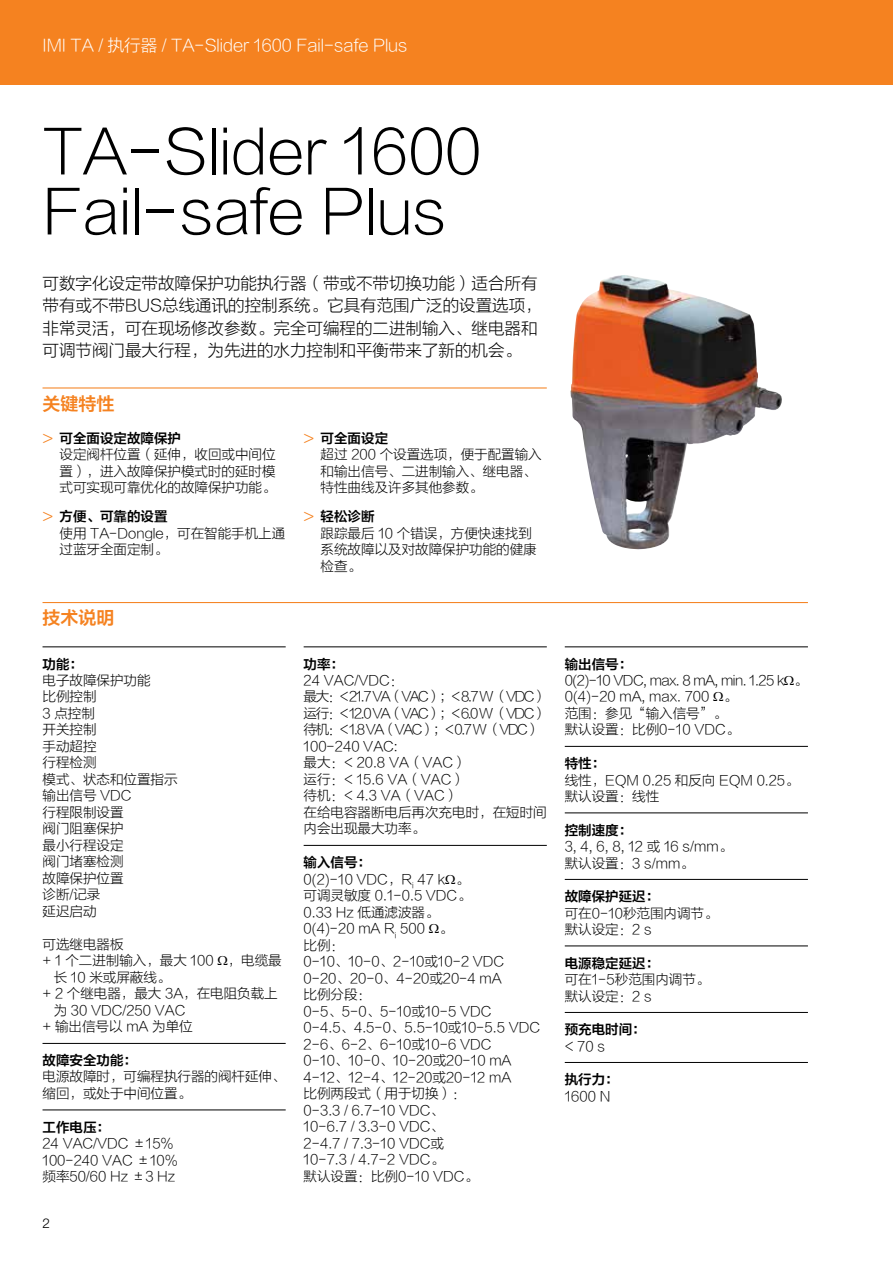
<style>
.page{position:relative;width:893px;height:1263px;background:#fff}
.page>*{position:absolute;margin:0;border:0;box-sizing:border-box;transform-origin:0 0}
.t1{font:60px/60px "FZLTXHJW GB1 0";color:#000}
.t2{font:18px "FZLTZCHJW GB1 0";color:#f58220}
.t3{font:16.5px/22.5px "FZLTXHJW GB1 0";color:#000}
.t4{font:16.5px "FZLTXHJW GB1 0";color:#fff}
.t5{font:13.5px/16.5px "FZLTXHJW GB1 0";color:#000}
.t6{font:13.5px "FZLTZCHJW GB1 0";color:#000}
.t7{font:300 13.5px "Helvetica Neue LT Std";color:#000}
.s1{font-family:"Helvetica Neue LT Std";font-weight:300;font-size:18px;color:#f58220}
</style>
<div class="page">
<div style="left:0;top:0;width:893px;height:85px;background:#f58220"></div>
<hr style="left:43px;top:387px;width:504px;height:1px;background:#f58220">
<hr style="left:43px;top:602px;width:765px;height:1px;background:#f58220">
<hr style="left:43px;top:646px;width:243px;height:1px;background:#000">
<hr style="left:43px;top:1043px;width:243px;height:1px;background:#000">
<hr style="left:43px;top:1109px;width:243px;height:1px;background:#000">
<hr style="left:304px;top:646px;width:243px;height:1px;background:#000">
<hr style="left:304px;top:845px;width:243px;height:1px;background:#000">
<hr style="left:565px;top:646px;width:243px;height:1px;background:#000">
<hr style="left:565px;top:746px;width:243px;height:1px;background:#000">
<hr style="left:565px;top:812px;width:243px;height:1px;background:#000">
<hr style="left:565px;top:879px;width:243px;height:1px;background:#000">
<hr style="left:565px;top:945px;width:243px;height:1px;background:#000">
<hr style="left:565px;top:1012px;width:243px;height:1px;background:#000">
<hr style="left:565px;top:1062px;width:243px;height:1px;background:#000">
<img style="left:570px;top:275px;width:212px;height:275px">
<p class="t4" style="left:43px;top:37px;width:367px">IMI TA / 执行器 / TA-Slider 1600 Fail-safe Plus</p>
<h1 class="t1" style="left:43px;top:124px;width:440px">TA-Slider 1600<br>Fail-safe Plus</h1>
<p class="t3" style="left:43px;top:273px;width:501px">可数字化设定带故障保护功能执行器（带或不带切换功能）适合所有带有或不带BUS总线通讯的控制系统。它具有范围广泛的设置选项，非常灵活，可在现场修改参数。完全可编程的二进制输入、继电器和可调节阀门最大行程，为先进的水力控制和平衡带来了新的机会。</p>
<h2 class="t2" style="left:43px;top:394px;width:73px">关键特性</h2>
<p class="t6" style="left:43px;top:431px;width:140px"><span class="s1">&gt;</span> 可全面设定故障保护</p>
<p class="t5" style="left:60px;top:447px;width:217px;text-align:justify">设定阀杆位置（延伸，收回或中间位置），进入故障保护模式时的延时模式可实现可靠优化的故障保护功能。</p>
<p class="t6" style="left:43px;top:509px;width:127px"><span class="s1">&gt;</span> 方便、可靠的设置</p>
<p class="t5" style="left:60px;top:525px;width:227px">使用 TA-Dongle，可在智能手机上通过蓝牙全面定制。</p>
<p class="t6" style="left:304px;top:431px;width:86px"><span class="s1">&gt;</span> 可全面设定</p>
<p class="t5" style="left:321px;top:447px;width:223px">超过 200 个设置选项，便于配置输入和输出信号、二进制输入、继电器、特性曲线及许多其他参数。</p>
<p class="t6" style="left:304px;top:509px;width:73px"><span class="s1">&gt;</span> 轻松诊断</p>
<p class="t5" style="left:321px;top:525px;width:217px">跟踪最后 10 个错误，方便快速找到系统故障以及对故障保护功能的健康检查。</p>
<h2 class="t2" style="left:43px;top:608px;width:73px">技术说明</h2>
<p class="t6" style="left:43px;top:656px;width:42px">功能：</p>
<p class="t5" style="left:43px;top:672px;width:136px">电子故障保护功能<br>比例控制<br>3 点控制<br>开关控制<br>手动超控<br>行程检测<br>模式、状态和位置指示输出信号 VDC<br>行程限制设置<br>阀门阻塞保护<br>最小行程设定<br>阀门堵塞检测<br>故障保护位置<br>诊断/记录<br>延迟启动</p>
<p class="t5" style="left:43px;top:936px;width:82px">可选继电器板</p>
<p class="t5" style="left:43px;top:953px;width:241px">+ 1 个二进制输入，最大 100 ，电缆最</p>
<p class="t5" style="left:54px;top:969px;width:118px">长 10 米或屏蔽线。</p>
<p class="t5" style="left:43px;top:986px;width:237px">+ 2 个继电器，最大 3A，在电阻负载上</p>
<p class="t5" style="left:54px;top:1002px;width:133px">为 30 VDC/250 VAC</p>
<p class="t5" style="left:43px;top:1019px;width:152px">+ 输出信号以 mA 为单位</p>
<p class="t6" style="left:43px;top:1053px;width:96px">故障安全功能：</p>
<p class="t5" style="left:43px;top:1069px;width:244px">电源故障时，可编程执行器的阀杆延伸、缩回，或处于中间位置。</p>
<p class="t6" style="left:43px;top:1119px;width:69px">工作电压：</p>
<p class="t5" style="left:43px;top:1135px;width:137px">24 VAC/VDC ±15%<br>100-240 VAC ±10%频率50/60 Hz ±3 Hz</p>
<p class="t7" style="left:43px;top:1215px;width:9px">2</p>
<p class="t6" style="left:304px;top:656px;width:42px">功率：</p>
<p class="t5" style="left:304px;top:672px;width:244px">24 VAC/VDC：<br>最大：&lt; 21.7 VA（VAC）；&lt; 8.7 W （VDC）运行：&lt; 12.0 VA（VAC）；&lt; 6.0 W （VDC）待机：&lt; 1.8 VA（VAC）；&lt; 0.7 W （VDC）<br>100-240 VAC:<br>最大：&lt; 20.8 VA（VAC）<br>运行：&lt; 15.6 VA（VAC）<br>待机：&lt; 4.3 VA（VAC）<br>在给电容器断电后再次充电时，在短时间内会出现最大功率。</p>
<p class="t6" style="left:304px;top:855px;width:69px">输入信号：</p>
<p class="t5" style="left:304px;top:871px;width:238px">0(2)-10 VDC，R<sub>i</sub> 47 k 。<br>可调灵敏度 0.1-0.5 VDC。<br>0.33 Hz 低通滤波器。<br>0(4)-20 mA R<sub>i</sub> 500 。<br>比例：<br>0-10、10-0、2-10或10-2 VDC<br>0-20、20-0、4-20或20-4 mA<br>比例分段：<br>0-5、5-0、5-10或10-5 VDC<br>0-4.5、4.5-0、5.5-10或10-5.5 VDC<br>2-6、6-2、6-10或10-6 VDC<br>0-10、10-0、10-20或20-10 mA<br>4-12、12-4、12-20或20-12 mA<br>比例两段式（用于切换）：<br>0-3.3 / 6.7-10 VDC、<br>10-6.7 / 3.3-0 VDC、<br>2-4.7 / 7.3-10 VDC或<br>10-7.3 / 4.7-2 VDC。<br>默认设置：比例0-10 VDC。</p>
<p class="t6" style="left:565px;top:656px;width:69px">输出信号：</p>
<p class="t5" style="left:565px;top:672px;width:244px">0(2)-10 VDC, max. 8 mA, min. 1.25 k 。<br>0(4)-20 mA, max. 700 。<br>范围：参见“输入信号”。<br>默认设置：比例0-10 VDC。</p>
<p class="t6" style="left:565px;top:756px;width:42px">特性：</p>
<p class="t5" style="left:565px;top:772px;width:235px">线性，EQM 0.25 和反向 EQM 0.25。默认设置：线性</p>
<p class="t6" style="left:565px;top:822px;width:69px">控制速度：</p>
<p class="t5" style="left:565px;top:838px;width:169px">3, 4, 6, 8, 12 或 16 s/mm。默认设置：3 s/mm。</p>
<p class="t6" style="left:565px;top:889px;width:96px">故障保护延迟：</p>
<p class="t5" style="left:565px;top:905px;width:154px">可在0-10秒范围内调节。默认设定：2 s</p>
<p class="t6" style="left:565px;top:955px;width:96px">电源稳定延迟：</p>
<p class="t5" style="left:565px;top:971px;width:146px">可在1-5秒范围内调节。默认设定：2 s</p>
<p class="t6" style="left:565px;top:1022px;width:82px">预充电时间：</p>
<p class="t5" style="left:565px;top:1038px;width:42px">&lt; 70 s</p>
<p class="t6" style="left:565px;top:1072px;width:55px">执行力：</p>
<p class="t5" style="left:565px;top:1088px;width:47px">1600 N</p>
</div>
